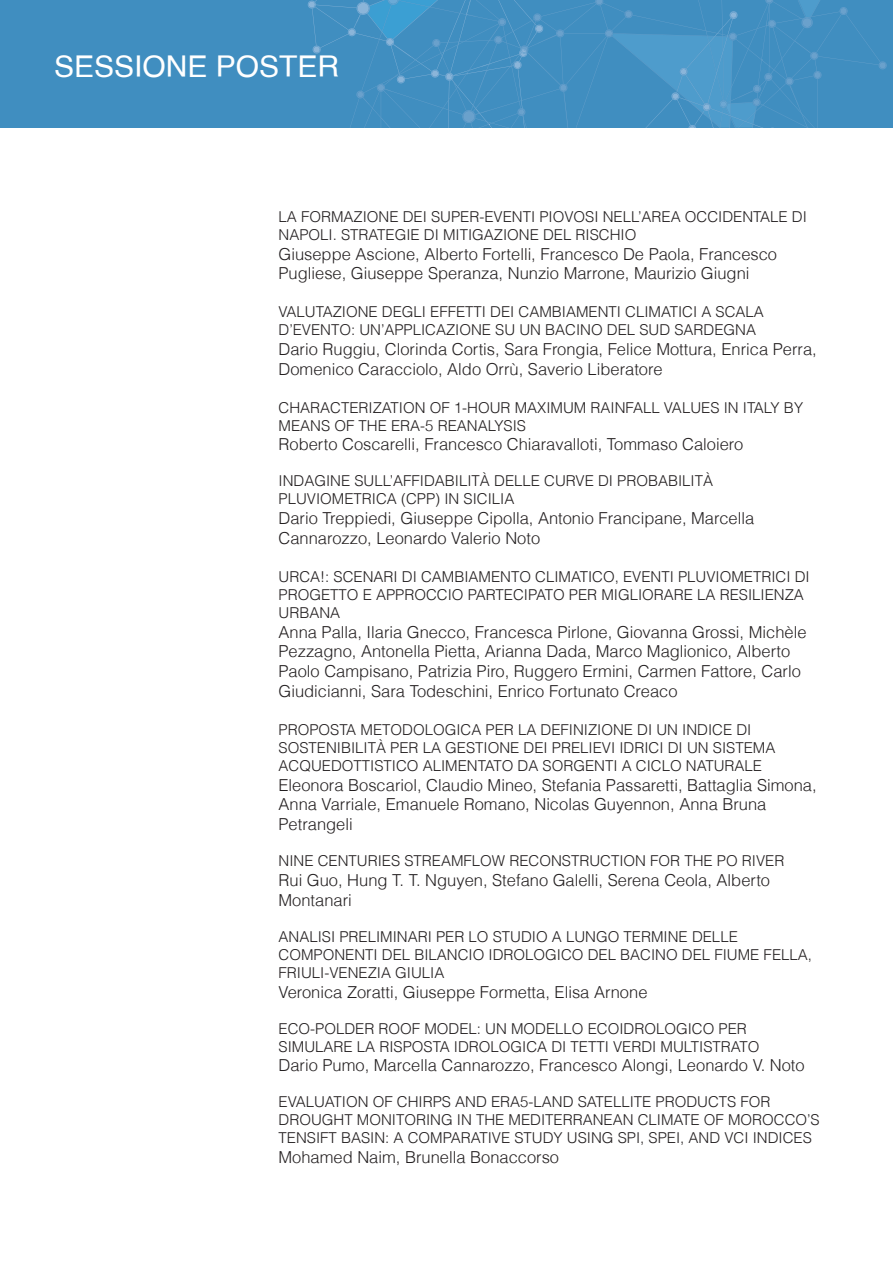
<style>
.page{position:relative;width:893px;height:1263px;background:#fff}
.page>*{position:absolute;margin:0;border:0;box-sizing:border-box;transform-origin:0 0}
.t1{font:30px "Helvetica";color:#fff}
.t2{font:300 16.5px/19.8px "Helvetica";color:#231f20}
.t3{font:300 15px/18px "Helvetica";color:#231f20}
</style>
<div class="page">
<div style="left:0;top:0;width:893px;height:128px;background:#408ec0"></div>
<svg style="left:307px;top:0;width:580px;height:128px"></svg>
<p class="t1" style="left:54px;top:43px;width:287px">SESSIONE POSTER</p>
<p class="t3" style="left:279px;top:207px;width:530px">LA FORMAZIONE DEI SUPER-EVENTI PIOVOSI NELL’AREA OCCIDENTALE DI<br>NAPOLI. STRATEGIE DI MITIGAZIONE DEL RISCHIO</p>
<p class="t2" style="left:279px;top:244px;width:500px">Giuseppe Ascione, Alberto Fortelli, Francesco De Paola, Francesco<br>Pugliese, Giuseppe Speranza, Nunzio Marrone, Maurizio Giugni</p>
<p class="t3" style="left:279px;top:303px;width:487px">VALUTAZIONE DEGLI EFFETTI DEI CAMBIAMENTI CLIMATICI A SCALA<br>D’EVENTO: UN’APPLICAZIONE SU UN BACINO DEL SUD SARDEGNA</p>
<p class="t2" style="left:279px;top:339px;width:540px">Dario Ruggiu, Clorinda Cortis, Sara Frongia, Felice Mottura, Enrica Perra,<br>Domenico Caracciolo, Aldo Orrù, Saverio Liberatore</p>
<p class="t3" style="left:279px;top:398px;width:526px">CHARACTERIZATION OF 1-HOUR MAXIMUM RAINFALL VALUES IN ITALY BY<br>MEANS OF THE ERA-5 REANALYSIS</p>
<p class="t2" style="left:279px;top:434px;width:466px">Roberto Coscarelli, Francesco Chiaravalloti, Tommaso Caloiero</p>
<p class="t3" style="left:279px;top:472px;width:436px">INDAGINE SULL’AFFIDABILITÀ DELLE CURVE DI PROBABILITÀ<br>PLUVIOMETRICA (CPP) IN SICILIA</p>
<p class="t2" style="left:279px;top:508px;width:477px">Dario Treppiedi, Giuseppe Cipolla, Antonio Francipane, Marcella<br>Cannarozzo, Leonardo Valerio Noto</p>
<p class="t3" style="left:279px;top:567px;width:533px">URCA!: SCENARI DI CAMBIAMENTO CLIMATICO, EVENTI PLUVIOMETRICI DI<br>PROGETTO E APPROCCIO PARTECIPATO PER MIGLIORARE LA RESILIENZA<br>URBANA</p>
<p class="t2" style="left:279px;top:622px;width:529px">Anna Palla, Ilaria Gnecco, Francesca Pirlone, Giovanna Grossi, Michèle Pezzagno, Antonella Pietta, Arianna Dada, Marco Maglionico, Alberto Paolo Campisano, Patrizia Piro, Ruggero Ermini, Carmen Fattore, Carlo Giudicianni, Sara Todeschini, Enrico Fortunato Creaco</p>
<p class="t3" style="left:279px;top:720px;width:498px">PROPOSTA METODOLOGICA PER LA DEFINIZIONE DI UN INDICE DI<br>SOSTENIBILITÀ PER LA GESTIONE DEI PRELIEVI IDRICI DI UN SISTEMA<br>ACQUEDOTTISTICO ALIMENTATO DA SORGENTI A CICLO NATURALE</p>
<p class="t2" style="left:279px;top:775px;width:540px">Eleonora Boscariol, Claudio Mineo, Stefania Passaretti, Battaglia Simona,<br>Anna Varriale, Emanuele Romano, Nicolas Guyennon, Anna Bruna<br>Petrangeli</p>
<p class="t3" style="left:279px;top:852px;width:507px">NINE CENTURIES STREAMFLOW RECONSTRUCTION FOR THE PO RIVER</p>
<p class="t2" style="left:279px;top:870px;width:493px">Rui Guo, Hung T. T. Nguyen, Stefano Galelli, Serena Ceola, Alberto<br>Montanari</p>
<p class="t3" style="left:279px;top:927px;width:535px">ANALISI PRELIMINARI PER LO STUDIO A LUNGO TERMINE DELLE<br>COMPONENTI DEL BILANCIO IDROLOGICO DEL BACINO DEL FIUME FELLA,<br>FRIULI-VENEZIA GIULIA</p>
<p class="t2" style="left:279px;top:982px;width:370px">Veronica Zoratti, Giuseppe Formetta, Elisa Arnone</p>
<p class="t3" style="left:279px;top:1019px;width:482px">ECO-POLDER ROOF MODEL: UN MODELLO ECOIDROLOGICO PER<br>SIMULARE LA RISPOSTA IDROLOGICA DI TETTI VERDI MULTISTRATO</p>
<p class="t2" style="left:279px;top:1055px;width:528px">Dario Pumo, Marcella Cannarozzo, Francesco Alongi, Leonardo V. Noto</p>
<p class="t3" style="left:279px;top:1093px;width:543px">EVALUATION OF CHIRPS AND ERA5-LAND SATELLITE PRODUCTS FOR<br>DROUGHT MONITORING IN THE MEDITERRANEAN CLIMATE OF MOROCCO’S<br>TENSIFT BASIN: A COMPARATIVE STUDY USING SPI, SPEI, AND VCI INDICES</p>
<p class="t2" style="left:279px;top:1147px;width:282px">Mohamed Naim, Brunella Bonaccorso</p>
</div>
